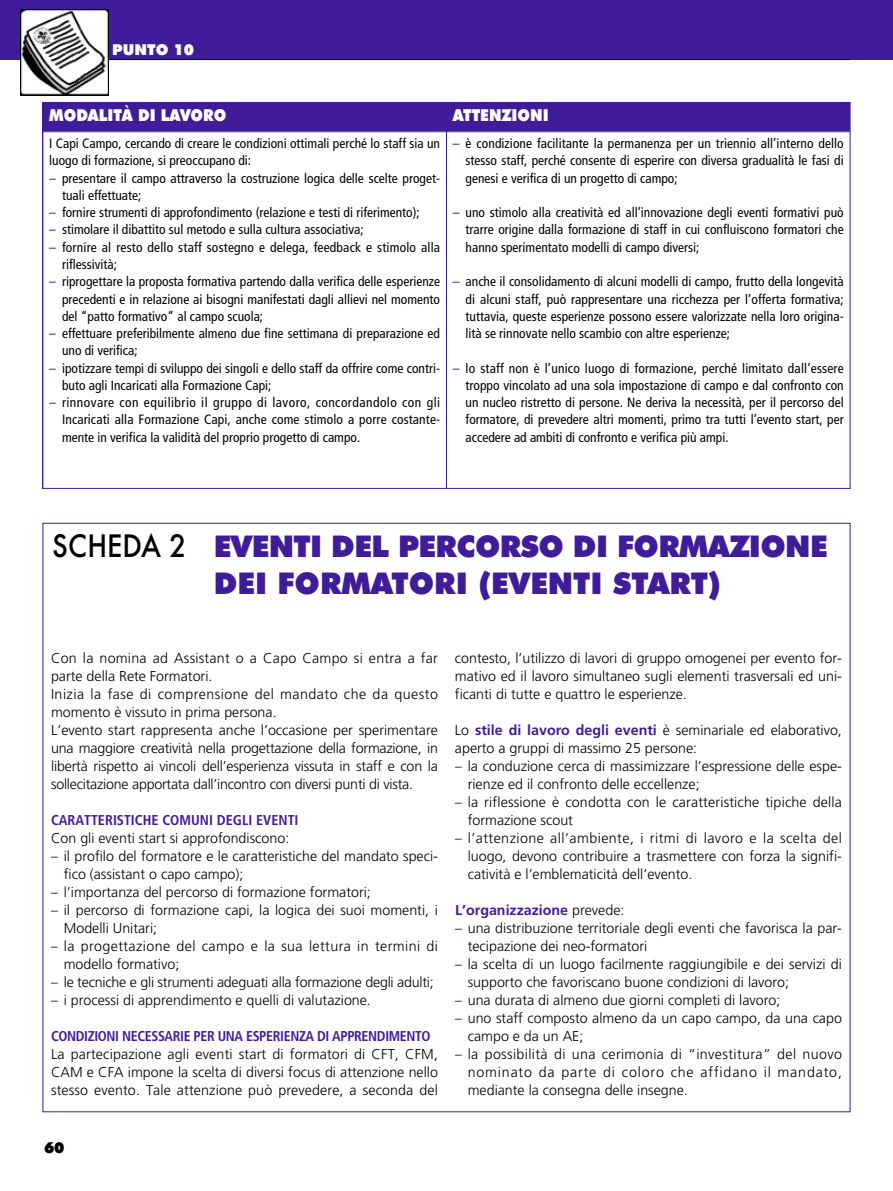
<style>
.page{position:relative;width:893px;height:1191px;background:#fff}
.page>*{position:absolute;margin:0;border:0;box-sizing:border-box;transform-origin:0 0}
.t1{font:900 30px/37px "Futura BT";letter-spacing:-.02em;color:#401c9b}
.t2{font:900 16.5px "Futura BT";color:#fff;scale:.9 1}
.t3{font:900 15px "Futura BT";color:#fff}
.t4{font:900 15px "Futura BT";color:#000}
.t5{font:300 14.25px/18px "Frutiger CE";color:#000}
.t6{font:300 14.25px/18px "Frutiger CE";letter-spacing:.025em;color:#000}
.t7{font:700 condensed 14.25px "Frutiger";letter-spacing:-.025em;color:#401c9b}
.t8{font:700 condensed 14.25px "Frutiger";color:#401c9b}
.t9{font:700 14.25px "Frutiger";color:#401c9b}
.t10{font:condensed 13.5px/17.2px "Frutiger";color:#000;text-align:justify}
.s1{color:#401c9b}
.s2{font-family:"Futura";font-weight:500;color:#000}
.s3{font-family:"Frutiger";font-weight:400;font-stretch:condensed;font-size:13.5px;color:#401c9b}
.s4{font-family:"Frutiger";font-weight:700;color:#401c9b}
.s5{font-family:"Frutiger CE";font-weight:300;color:#000}
</style>
<div class="page">
<div style="left:0;top:0;width:893px;height:59px;background:#401c9b"></div>
<hr style="left:43px;top:59px;width:807px;height:1px;background:#000">
<img style="left:21px;top:10px;width:87px;height:86px">
<div style="left:43px;top:102px;width:403px;height:30px;background:#401c9b"></div>
<div style="left:446px;top:102px;width:404px;height:30px;background:#401c9b"></div>
<hr style="left:43px;top:102px;width:1px;height:387px;background:#401c9b">
<hr style="left:446px;top:102px;width:1px;height:387px;background:#401c9b">
<hr style="left:850px;top:102px;width:1px;height:387px;background:#401c9b">
<hr style="left:43px;top:488px;width:807px;height:1px;background:#401c9b">
<p class="t3" style="left:112px;top:44px;width:84px">PUNTO 10</p>
<p class="t2" style="left:49px;top:109px;width:198px">MODALITÀ DI LAVORO</p>
<p class="t2" style="left:453px;top:109px;width:108px">ATTENZIONI</p>
<p class="t10" style="left:49px;top:136px;width:392px">I Capi Campo, cercando di creare le condizioni ottimali perché lo staff sia un luogo di formazione, si preoccupano di:</p>
<p class="t10" style="left:62px;top:170px;width:380px;text-indent:-13px"><span class="s1">–</span> presentare il campo attraverso la costruzione logica delle scelte proget&shy;tuali effettuate;</p>
<p class="t10" style="left:49px;top:205px;width:372px"><span class="s1">–</span> fornire strumenti di approfondimento (relazione e testi di riferimento);</p>
<p class="t10" style="left:49px;top:222px;width:316px"><span class="s1">–</span> stimolare il dibattito sul metodo e sulla cultura associativa;</p>
<p class="t10" style="left:62px;top:239px;width:380px;text-indent:-13px"><span class="s1">–</span> fornire al resto dello staff sostegno e delega, feedback e stimolo alla riflessività;</p>
<p class="t10" style="left:62px;top:274px;width:380px;text-indent:-13px"><span class="s1">–</span> riprogettare la proposta formativa partendo dalla verifica delle esperienze precedenti e in relazione ai bisogni manifestati dagli allievi nel momento del “patto formativo” al campo scuola;</p>
<p class="t10" style="left:62px;top:326px;width:380px;text-indent:-13px"><span class="s1">–</span> effettuare preferibilmente almeno due fine settimana di preparazione ed uno di verifica;</p>
<p class="t10" style="left:62px;top:360px;width:380px;text-indent:-13px"><span class="s1">–</span> ipotizzare tempi di sviluppo dei singoli e dello staff da offrire come contri&shy;buto agli Incaricati alla Formazione Capi;</p>
<p class="t10" style="left:62px;top:395px;width:380px;text-indent:-13px"><span class="s1">–</span> rinnovare con equilibrio il gruppo di lavoro, concordandolo con gli Incaricati alla Formazione Capi, anche come stimolo a porre costante&shy;mente in verifica la validità del proprio progetto di campo.</p>
<p class="t10" style="left:466px;top:136px;width:380px;text-indent:-13px"><span class="s1">–</span> è condizione facilitante la permanenza per un triennio all’interno dello stesso staff, perché consente di esperire con diversa gradualità le fasi di genesi e verifica di un progetto di campo;</p>
<p class="t10" style="left:466px;top:205px;width:380px;text-indent:-13px"><span class="s1">–</span> uno stimolo alla creatività ed all’innovazione degli eventi formativi può trarre origine dalla formazione di staff in cui confluiscono formatori che hanno sperimentato modelli di campo diversi;</p>
<p class="t10" style="left:466px;top:274px;width:380px;text-indent:-13px"><span class="s1">–</span> anche il consolidamento di alcuni modelli di campo, frutto della longevità di alcuni staff, può rappresentare una ricchezza per l’offerta formativa; tuttavia, queste esperienze possono essere valorizzate nella loro origina&shy;lità se rinnovate nello scambio con altre esperienze;</p>
<p class="t10" style="left:466px;top:360px;width:380px;text-indent:-13px"><span class="s1">–</span> lo staff non è l’unico luogo di formazione, perché limitato dall’essere troppo vincolato ad una sola impostazione di campo e dal confronto con un nucleo ristretto di persone. Ne deriva la necessità, per il percorso del formatore, di prevedere altri momenti, primo tra tutti l’evento start, per accedere ad ambiti di confronto e verifica più ampi.</p>
<h1 class="t1" style="left:214px;top:531px;width:615px;text-indent:-162px"><span class="s2">SCHEDA 2</span> EVENTI DEL PERCORSO DI FORMAZIONE<br>DEI FORMATORI (EVENTI START)</h1>
<p class="t5" style="left:51px;top:650px;width:388px">Con la nomina ad Assistant o a Capo Campo si entra a far parte della Rete Formatori.<br>Inizia la fase di comprensione del mandato che da questo momento è vissuto in prima persona.<br>L’evento start rappresenta anche l’occasione per sperimentare una maggiore creatività nella progettazione della formazione, in libertà rispetto ai vincoli dell’esperienza vissuta in staff e con la sollecitazione apportata dall’incontro con diversi punti di vista.</p>
<p class="t8" style="left:51px;top:814px;width:249px">CARATTERISTICHE COMUNI DEGLI EVENTI</p>
<p class="t5" style="left:51px;top:830px;width:240px">Con gli eventi start si approfondiscono:</p>
<p class="t5" style="left:64px;top:848px;width:376px;text-indent:-13px"><span class="s3">–</span> il profilo del formatore e le caratteristiche del mandato speci&shy;fico (assistant o capo campo);</p>
<p class="t5" style="left:51px;top:884px;width:321px"><span class="s3">–</span> l’importanza del percorso di formazione formatori;</p>
<p class="t5" style="left:64px;top:902px;width:376px;text-indent:-13px"><span class="s3">–</span> il percorso di formazione capi, la logica dei suoi momenti, i<br>Modelli Unitari;</p>
<p class="t6" style="left:64px;top:938px;width:376px;text-indent:-13px"><span class="s3">–</span> la progettazione del campo e la sua lettura in termini di modello formativo;</p>
<p class="t5" style="left:51px;top:974px;width:384px"><span class="s3">–</span> le tecniche e gli strumenti adeguati alla formazione degli adulti;</p>
<p class="t5" style="left:51px;top:992px;width:321px"><span class="s3">–</span> i processi di apprendimento e quelli di valutazione.</p>
<p class="t7" style="left:51px;top:1030px;width:381px">CONDIZIONI NECESSARIE PER UNA ESPERIENZA DI APPRENDIMENTO</p>
<p class="t5" style="left:51px;top:1046px;width:388px;text-align:justify">La partecipazione agli eventi start di formatori di CFT, CFM, CAM e CFA impone la scelta di diversi focus di attenzione nello stesso evento. Tale attenzione può prevedere, a seconda del</p>
<p class="t5" style="left:455px;top:650px;width:388px;text-align:justify">contesto, l’utilizzo di lavori di gruppo omogenei per evento for&shy;mativo ed il lavoro simultaneo sugli elementi trasversali ed uni&shy;ficanti di tutte e quattro le esperienze.</p>
<p class="t5" style="left:455px;top:722px;width:388px">Lo <span class="s4">stile di lavoro degli eventi</span> è seminariale ed elaborativo, aperto a gruppi di massimo 25 persone:</p>
<p class="t5" style="left:468px;top:758px;width:376px;text-indent:-13px"><span class="s3">–</span> la conduzione cerca di massimizzare l’espressione delle espe&shy;rienze ed il confronto delle eccellenze;</p>
<p class="t5" style="left:468px;top:794px;width:376px;text-indent:-13px"><span class="s3">–</span> la riflessione è condotta con le caratteristiche tipiche della formazione scout</p>
<p class="t5" style="left:468px;top:830px;width:376px;text-align:justify;text-indent:-13px"><span class="s3">–</span> l’attenzione all’ambiente, i ritmi di lavoro e la scelta del luogo, devono contribuire a trasmettere con forza la signifi&shy;catività e l’emblematicità dell’evento.</p>
<p class="t9" style="left:455px;top:904px;width:171px">L’organizzazione <span class="s5">prevede:</span></p>
<p class="t5" style="left:468px;top:920px;width:376px;text-indent:-13px"><span class="s3">–</span> una distribuzione territoriale degli eventi che favorisca la par&shy;tecipazione dei neo-formatori</p>
<p class="t5" style="left:468px;top:956px;width:376px;text-indent:-13px"><span class="s3">–</span> la scelta di un luogo facilmente raggiungibile e dei servizi di supporto che favoriscano buone condizioni di lavoro;</p>
<p class="t5" style="left:455px;top:992px;width:327px"><span class="s3">–</span> una durata di almeno due giorni completi di lavoro;</p>
<p class="t5" style="left:468px;top:1010px;width:376px;text-indent:-13px"><span class="s3">–</span> uno staff composto almeno da un capo campo, da una capo campo e da un AE;</p>
<p class="t5" style="left:468px;top:1046px;width:376px;text-align:justify;text-indent:-13px"><span class="s3">–</span> la possibilità di una cerimonia di “investitura” del nuovo nominato da parte di coloro che affidano il mandato, mediante la consegna delle insegne.</p>
<p class="t4" style="left:44px;top:1141px;width:22px">60</p>
</div>
